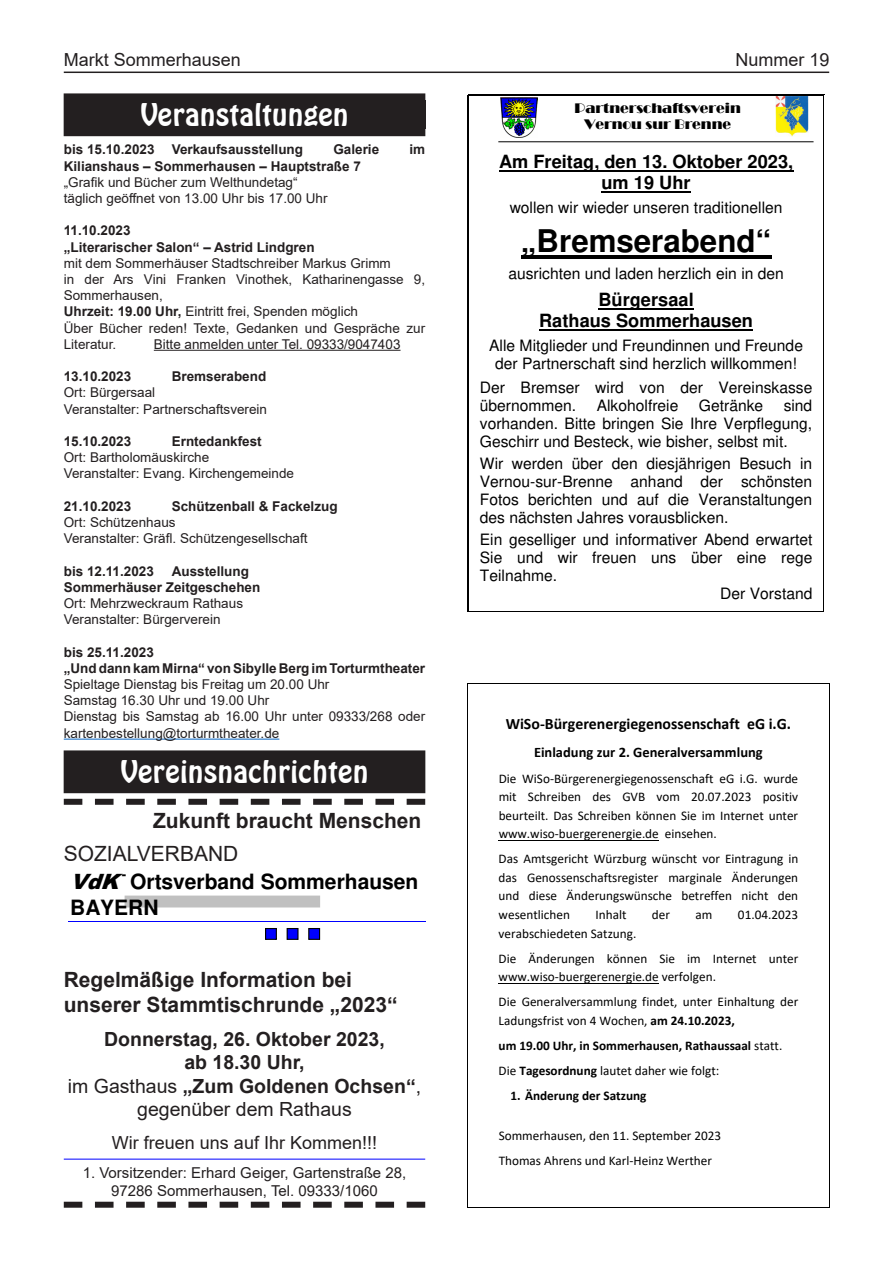
<style>
.page{position:relative;width:893px;height:1263px;background:#fff}
.page>*{position:absolute;margin:0;border:0;box-sizing:border-box;transform-origin:0 0}
.t1{font:700 31.35px "Helvetica";color:#000}
.t2{font:30px "Hobo BT";color:#fff}
.t3{font:700 21px/25.2px "Arial";color:#231f20}
.t4{font:700 21px/27.8px "Helvetica";color:#000}
.t5{font:21px "Helvetica";color:#000}
.t6{font:21px "Arial";color:#231f20}
.t7{font:700 19.5px/23.4px "Arial";color:#231f20;text-align:center}
.t8{font:700 19.5px "Helvetica";color:#000}
.t9{font:700 18.15px/21px "Helvetica";color:#000;text-align:center}
.t10{font:18px "Arial";color:#231f20}
.t11{font:700 15.9px "Calibri";color:#000}
.t12{font:15.6px/18px "Helvetica";color:#000;text-align:justify}
.t13{font:15px/18px "Arial";color:#231f20;text-align:center}
.t14{font:700 14.55px "Calibri";color:#000}
.t15{font:14.25px/16.2px "Broadway";color:#000;text-align:center}
.t16{font:13.5px/16.2px "Arial";color:#231f20}
.t17{font:700 13.5px/16.2px "Arial";color:#231f20}
.t18{font:700 13.5px "Helvetica";color:#000}
.t19{font:13.2px/18.6px "Calibri";color:#000}
.t20{font:700 13.2px/25px "Calibri";color:#000}
.s1{font-weight:700}
.s2{font-family:"Arial";font-weight:900;font-style:italic}
.s3{font-weight:400}
</style>
<div class="page">
<hr style="left:64px;top:72px;width:765px;height:1px;background:#231f20">
<div style="left:64px;top:94px;width:361px;height:42px;background:#231f20"></div>
<hr style="left:154px;top:350px;width:247px;height:1px;background:#231f20">
<hr style="left:64px;top:739px;width:215px;height:1px;background:#0563c1">
<div style="left:64px;top:751px;width:361px;height:42px;background:#231f20"></div>
<div style="left:64px;top:750px;width:361px;height:43px;border:1px solid #231f20"></div>
<svg style="left:513px;top:137px;width:12px;height:1px"></svg>
<img style="left:500px;top:97px;width:38px;height:40px">
<img style="left:775px;top:96px;width:34px;height:41px">
<hr style="left:498px;top:141px;width:315px;height:1px;background:#000">
<hr style="left:499px;top:170px;width:294px;height:2px;background:#000">
<hr style="left:601px;top:191px;width:90px;height:2px;background:#000">
<hr style="left:521px;top:255px;width:250px;height:4px;background:#000">
<hr style="left:598px;top:308px;width:96px;height:2px;background:#000">
<hr style="left:539px;top:329px;width:214px;height:2px;background:#000">
<hr style="left:469px;top:95px;width:354px;height:1px;background:#000">
<hr style="left:468px;top:96px;width:1px;height:515px;background:#000">
<hr style="left:823px;top:96px;width:1px;height:515px;background:#000">
<hr style="left:469px;top:612px;width:354px;height:1px;background:#000">
<hr style="left:469px;top:611px;width:354px;height:1px;background:#000">
<hr style="left:499px;top:840px;width:160px;height:1px;background:#000">
<hr style="left:499px;top:983px;width:160px;height:1px;background:#000">
<hr style="left:468px;top:683px;width:361px;height:1px;background:#000">
<hr style="left:468px;top:684px;width:1px;height:523px;background:#000">
<hr style="left:829px;top:684px;width:1px;height:523px;background:#000">
<hr style="left:468px;top:1207px;width:361px;height:1px;background:#000">
<div style="left:266px;top:928px;width:10px;height:11px;background:#00f"></div>
<div style="left:265px;top:928px;width:12px;height:12px;border:1px solid #000"></div>
<div style="left:287px;top:928px;width:11px;height:11px;background:#00f"></div>
<div style="left:287px;top:928px;width:12px;height:12px;border:1px solid #000"></div>
<div style="left:309px;top:928px;width:11px;height:11px;background:#00f"></div>
<div style="left:308px;top:928px;width:12px;height:12px;border:1px solid #000"></div>
<div style="left:125px;top:896px;width:195px;height:11px;background:#c0c0c0"></div>
<div style="left:125px;top:895px;width:195px;height:12px;border:1px solid #c0c0c0"></div>
<hr style="left:68px;top:921px;width:357px;height:1px;background:#00f">
<hr style="left:64px;top:1159px;width:361px;height:1px;background:#00f">
<svg style="left:64px;top:799px;width:361px;height:6px"></svg>
<svg style="left:64px;top:1202px;width:361px;height:6px"></svg>
<h3 class="t10" style="left:64px;top:48px;width:179px">Markt Sommerhausen</h3>
<h3 class="t10" style="left:735px;top:48px;width:96px">Nummer 19</h3>
<h2 class="t2" style="left:140px;top:97px;width:210px">Veranstaltungen</h2>
<p class="t17" style="left:64px;top:142px;width:92px">bis 15.10.2023</p>
<p class="t17" style="left:172px;top:142px;width:133px">Verkaufsausstellung</p>
<p class="t17" style="left:333px;top:142px;width:47px">Galerie</p>
<p class="t17" style="left:409px;top:142px;width:17px">im</p>
<p class="t17" style="left:64px;top:158px;width:299px">Kilianshaus – Sommerhausen – Hauptstraße 7</p>
<p class="t16" style="left:64px;top:174px;width:265px">„Grafik und Bücher zum Welthundetag“ täglich geöffnet von 13.00 Uhr bis 17.00 Uhr</p>
<p class="t17" style="left:64px;top:223px;width:252px">11.10.2023<br>„Literarischer Salon“ – Astrid Lindgren</p>
<p class="t16" style="left:64px;top:255px;width:363px">mit dem Sommerhäuser Stadtschreiber Markus Grimm<br>in der Ars Vini Franken Vinothek, Katharinengasse 9, Sommerhausen,<br><span class="s1">Uhrzeit: 19.00 Uhr,</span> Eintritt frei, Spenden möglich<br>Über Bücher reden! Texte, Gedanken und Gespräche zur Literatur.</p>
<p class="t15" style="left:575px;top:100px;width:168px">Partnerschaftsverein<br>Vernou sur Brenne</p>
<h3 class="t9" style="left:499px;top:153px;width:296px">Am Freitag, den 13. Oktober 2023, um 19 Uhr</h3>
<p class="t12" style="left:510px;top:200px;width:274px">wollen wir wieder unseren traditionellen</p>
<h1 class="t1" style="left:521px;top:229px;width:252px">„Bremserabend“</h1>
<p class="t12" style="left:508px;top:266px;width:277px">ausrichten und laden herzlich ein in den</p>
<h3 class="t9" style="left:539px;top:291px;width:215px">Bürgersaal<br>Rathaus Sommerhausen</h3>
<p class="t12" style="left:489px;top:338px;width:315px;text-align:center">Alle Mitglieder und Freundinnen und Freunde der Partnerschaft sind herzlich willkommen!</p>
<p class="t12" style="left:480px;top:380px;width:334px">Der Bremser wird von der Vereinskasse übernommen.</p>
<p class="t16" style="left:154px;top:336px;width:248px">Bitte anmelden unter Tel. 09333/9047403</p>
<p class="t17" style="left:64px;top:369px;width:69px">13.10.2023</p>
<p class="t17" style="left:172px;top:369px;width:96px">Bremserabend</p>
<p class="t16" style="left:64px;top:384px;width:205px">Ort: Bürgersaal<br>Veranstalter: Partnerschaftsverein</p>
<p class="t17" style="left:64px;top:433px;width:69px">15.10.2023</p>
<p class="t17" style="left:172px;top:433px;width:92px">Erntedankfest</p>
<p class="t16" style="left:64px;top:449px;width:232px">Ort: Bartholomäuskirche<br>Veranstalter: Evang. Kirchengemeinde</p>
<p class="t17" style="left:64px;top:498px;width:69px">21.10.2023</p>
<p class="t17" style="left:172px;top:498px;width:167px">Schützenball &amp; Fackelzug</p>
<p class="t16" style="left:64px;top:514px;width:245px">Ort: Schützenhaus<br>Veranstalter: Gräfl. Schützengesellschaft</p>
<p class="t17" style="left:64px;top:563px;width:92px">bis 12.11.2023</p>
<p class="t12" style="left:597px;top:398px;width:83px">Alkoholfreie</p>
<p class="t12" style="left:699px;top:398px;width:66px">Getränke</p>
<p class="t12" style="left:480px;top:398px;width:334px;text-indent:304px">sind vorhanden. Bitte bringen Sie Ihre Verpflegung, Geschirr und Besteck, wie bisher, selbst mit.</p>
<p class="t12" style="left:480px;top:456px;width:334px">Wir werden über den diesjährigen Besuch in Vernou-sur-Brenne anhand der schönsten Fotos berichten und auf die Veranstaltungen des nächsten Jahres vorausblicken.</p>
<p class="t12" style="left:480px;top:532px;width:334px">Ein geselliger und informativer Abend erwartet</p>
<p class="t12" style="left:480px;top:550px;width:334px">Sie und wir freuen uns über eine rege</p>
<p class="t12" style="left:480px;top:568px;width:79px">Teilnahme.</p>
<p class="t12" style="left:720px;top:586px;width:94px">Der Vorstand</p>
<p class="t17" style="left:64px;top:563px;width:198px;text-indent:108px">Ausstellung<br>Sommerhäuser Zeitgeschehen</p>
<p class="t16" style="left:64px;top:595px;width:181px">Ort: Mehrzweckraum Rathaus<br>Veranstalter: Bürgerverein</p>
<p class="t17" style="left:64px;top:644px;width:363px">bis 25.11.2023<br>„Und dann kam Mirna“ von Sibylle Berg im Torturmtheater</p>
<p class="t16" style="left:64px;top:676px;width:363px">Spieltage Dienstag bis Freitag um 20.00 Uhr<br>Samstag 16.30 Uhr und 19.00 Uhr<br>Dienstag bis Samstag ab 16.00 Uhr unter 09333/268 oder kartenbestellung@torturmtheater.de</p>
<h2 class="t2" style="left:120px;top:753px;width:250px">Vereinsnachrichten</h2>
<p class="t11" style="left:506px;top:713px;width:287px">WiSo-Bürgerenergiegenossenschaft eG i.G.</p>
<p class="t14" style="left:534px;top:742px;width:230px">Einladung zur 2. Generalversammlung</p>
<p class="t19" style="left:499px;top:768px;width:301px;text-align:justify">Die WiSo-Bürgerenergiegenossenschaft eG i.G. wurde mit Schreiben des GVB vom 20.07.2023 positiv beurteilt. Das Schreiben können Sie im Internet unter www.wiso-buergerenergie.de einsehen.</p>
<p class="t19" style="left:499px;top:849px;width:301px;text-align:justify">Das Amtsgericht Würzburg wünscht vor Eintragung in das Genossenschaftsregister marginale Änderungen und diese Änderungswünsche betreffen nicht den wesentlichen</p>
<h3 class="t3" style="left:153px;top:808px;width:270px">Zukunft braucht Menschen</h3>
<h3 class="t6" style="left:64px;top:839px;width:176px">SOZIALVERBAND</h3>
<h3 class="t5" style="left:70px;top:846px;width:178px">SOZIALVERBAND</h3>
<h3 class="t4" style="left:70px;top:842px;width:573px;text-indent:255px">Zukunft braucht Menschlichkeit<br><span class="s2">VdK</span>Ortsverband Sommerhausen</h3>
<p class="t18" style="left:122px;top:869px;width:6px">-</p>
<h3 class="t4" style="left:70px;top:896px;width:90px">BAYERN</h3>
<p class="t19" style="left:595px;top:905px;width:33px">Inhalt</p>
<p class="t19" style="left:652px;top:905px;width:20px">der</p>
<p class="t19" style="left:696px;top:905px;width:18px">am</p>
<p class="t19" style="left:738px;top:905px;width:62px">01.04.2023</p>
<p class="t19" style="left:499px;top:920px;width:301px;line-height:25px">verabschiedeten Satzung.<br>Die Änderungen können Sie im Internet unter</p>
<p class="t19" style="left:499px;top:964px;width:301px;line-height:25px">www.wiso-buergerenergie.de verfolgen.<br>Die Generalversammlung findet, unter Einhaltung der</p>
<p class="t20" style="left:499px;top:1008px;width:285px"><span class="s3">Ladungsfrist von 4 Wochen,</span> am 24.10.2023,<br>um 19.00 Uhr, in Sommerhausen, Rathaussaal <span class="s3">statt.<br>Die</span> Tagesordnung <span class="s3">lautet daher wie folgt:</span></p>
<p class="t20" style="left:511px;top:1083px;width:137px">1. Änderung der Satzung</p>
<p class="t19" style="left:499px;top:1122px;width:224px;line-height:25px">Sommerhausen, den 11. September 2023<br>Thomas Ahrens und Karl-Heinz Werther</p>
<h3 class="t3" style="left:64px;top:967px;width:335px">Regelmäßige Information bei unserer Stammtischrunde „2023“</h3>
<h3 class="t7" style="left:68px;top:1028px;width:355px">Donnerstag, 26. Oktober 2023,<br>ab 18.30 Uhr,<br><span class="s3">im Gasthaus</span> „Zum Goldenen Ochsen“<span class="s3">, gegenüber dem Rathaus</span></h3>
<h3 class="t10" style="left:112px;top:1130px;width:267px">Wir freuen uns auf Ihr Kommen!!!</h3>
<p class="t13" style="left:83px;top:1163px;width:325px">1. Vorsitzender: Erhard Geiger, Gartenstraße 28,<br>97286 Sommerhausen, Tel. 09333/1060</p>
<h3 class="t8" style="left:287px;top:1003px;width:354px"><span class="s3">im Gasthaus</span> „Zum Goldenen Ochsen“<span class="s3">,</span></h3>
</div>
